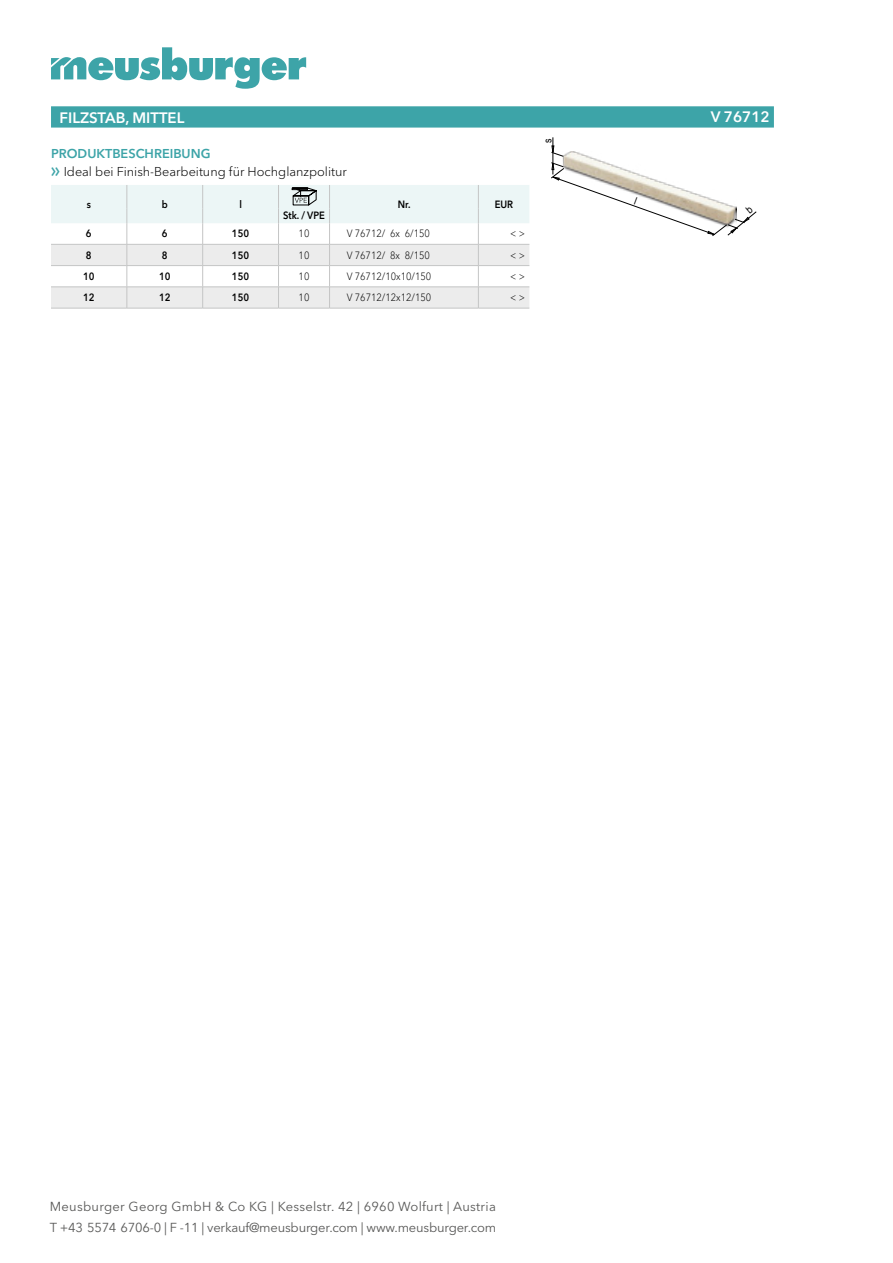
<style>
.page{position:relative;width:893px;height:1263px;background:#fff}
.page>*{position:absolute;margin:0;border:0;box-sizing:border-box;transform-origin:0 0}
.t1{font:600 15px "Avenir Next W1 G";color:#fff}
.t2{font:12.9px/20.7px "Avenir Next W1 G";letter-spacing:-.005em;color:#585857}
.t3{font:300 12.75px/18px "Avenir Next W1 G";color:#000}
.t4{font:300 10.5px "Avenir Next W1 G";color:#000;scale:.9 1}
.t5{font:600 10.5px "Avenir Next W1 G";color:#000;scale:.9 1}
.t6{font:10.5px "Arial";color:#000;scale:.85 1}
.s1{font-weight:600;color:#3da4a8}
.s2{font-family:"Meusburger Sonderzeichen";font-weight:400;color:#3da4a8}
</style>
<div class="page">
<svg style="left:51px;top:47px;width:255px;height:42px"></svg>
<svg style="left:51px;top:106px;width:723px;height:22px;background:#43a7aa"></svg>
<hr style="left:51px;top:308px;width:76px;height:1px;background:#c4c5c5">
<hr style="left:127px;top:308px;width:76px;height:1px;background:#c4c5c5">
<hr style="left:203px;top:308px;width:75px;height:1px;background:#c4c5c5">
<hr style="left:278px;top:308px;width:52px;height:1px;background:#c4c5c5">
<hr style="left:330px;top:308px;width:148px;height:1px;background:#c4c5c5">
<hr style="left:478px;top:308px;width:51px;height:1px;background:#c4c5c5">
<svg style="left:51px;top:185px;width:478px;height:123px"></svg>
<hr style="left:553px;top:137px;width:1px;height:37px;background:#000">
<svg style="left:551px;top:146px;width:206px;height:90px"></svg>
<p class="t1" style="left:60px;top:108px;width:126px">FILZSTAB, MITTEL</p>
<p class="t1" style="left:711px;top:108px;width:60px">V 76712</p>
<p class="t3" style="left:51px;top:145px;width:297px"><span class="s1">PRODUKTBESCHREIBUNG<br></span><span class="s2">f</span> Ideal bei Finish-Bearbeitung für Hochglanzpolitur</p>
<p class="t5" style="left:87px;top:198px;width:6px">s</p>
<p class="t5" style="left:162px;top:198px;width:8px">b</p>
<p class="t5" style="left:239px;top:198px;width:4px">l</p>
<p class="t5" style="left:398px;top:198px;width:16px">Nr.</p>
<p class="t5" style="left:495px;top:198px;width:22px">EUR</p>
<p class="t5" style="left:283px;top:209px;width:48px">Stk. / VPE</p>
<p class="t5" style="left:86px;top:227px;width:8px">6</p>
<p class="t5" style="left:162px;top:227px;width:8px">6</p>
<p class="t5" style="left:232px;top:227px;width:21px">150</p>
<p class="t4" style="left:299px;top:227px;width:14px">10</p>
<p class="t4" style="left:347px;top:227px;width:94px">V 76712/ 6x 6/150</p>
<p class="t4" style="left:510px;top:227px;width:18px">&lt; &gt;</p>
<p class="t5" style="left:86px;top:249px;width:8px">8</p>
<p class="t5" style="left:162px;top:249px;width:8px">8</p>
<p class="t5" style="left:232px;top:249px;width:21px">150</p>
<p class="t4" style="left:299px;top:249px;width:14px">10</p>
<p class="t4" style="left:347px;top:249px;width:94px">V 76712/ 8x 8/150</p>
<p class="t4" style="left:510px;top:249px;width:18px">&lt; &gt;</p>
<p class="t5" style="left:83px;top:270px;width:14px">10</p>
<p class="t5" style="left:159px;top:270px;width:14px">10</p>
<p class="t5" style="left:232px;top:270px;width:21px">150</p>
<p class="t4" style="left:299px;top:270px;width:14px">10</p>
<p class="t4" style="left:347px;top:270px;width:95px">V 76712/10x10/150</p>
<p class="t4" style="left:510px;top:270px;width:18px">&lt; &gt;</p>
<p class="t5" style="left:83px;top:291px;width:14px">12</p>
<p class="t5" style="left:159px;top:291px;width:14px">12</p>
<p class="t5" style="left:232px;top:291px;width:21px">150</p>
<p class="t4" style="left:299px;top:291px;width:14px">10</p>
<p class="t4" style="left:347px;top:291px;width:95px">V 76712/12x12/150</p>
<p class="t4" style="left:510px;top:291px;width:18px">&lt; &gt;</p>
<p class="t6" style="left:541px;top:143px;width:7px;rotate:-90deg">s</p>
<p class="t2" style="left:50px;top:1196px;width:448px">Meusburger Georg GmbH &amp; Co KG | Kesselstr. 42 | 6960 Wolfurt | Austria<br>T +43 5574 6706-0 | F -11 | verkauf@meusburger.com | www.meusburger.com</p>
</div>
